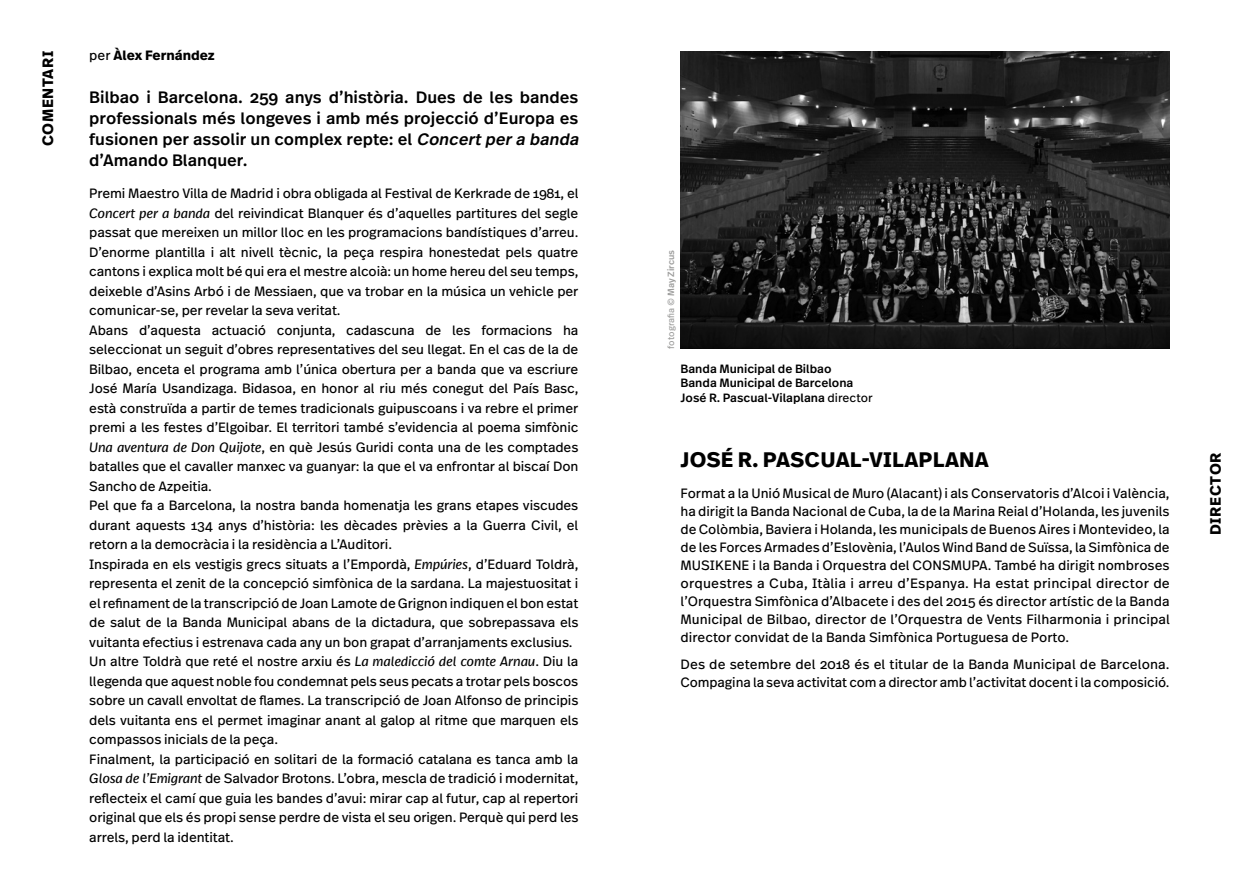
<style>
.page{position:relative;width:1259px;height:893px;background:#fff}
.page>*{position:absolute;margin:0;border:0;box-sizing:border-box;transform-origin:0 0}
.t1{font:700 21px "Real Text Pro";letter-spacing:.01em;color:#000}
.t2{font:500 16.5px/21px "Real Text Pro";color:#000}
.t3{font:700 15px "Real Text Pro";letter-spacing:.04em;color:#000}
.t4{font:13.5px/19.5px "Real Text Pro";letter-spacing:-.01em;color:#000}
.t5{font:700 13.5px "Real Text Pro";color:#000}
.t6{font:500 12px/14.4px "Real Text Pro";color:#000}
.t7{font:9px "Real Text Pro";color:#9d9d9c}
.s1{font-weight:400}
.s2{font-style:italic}
.s3{font-weight:500}
</style>
<div class="page">
<img style="left:680px;top:51px;width:489px;height:298px">
<p class="t3" style="left:37px;top:146px;width:97px;rotate:-90deg">COMENTARI</p>
<p class="t5" style="left:89px;top:46px;width:127px"><span class="s1">per</span> Àlex Fernández</p>
<p class="t2" style="left:89px;top:86px;width:494px">Bilbao i Barcelona. 259 anys d’història. Dues de les bandes professionals més longeves i amb més projecció d’Europa es fusionen per assolir un complex repte: el <span class="s2">Concertpera banda </span>d’Amando Blanquer.</p>
<p class="t4" style="left:89px;top:184px;width:491px">Premi Maestro Villa de Madrid i obra obligada al Festival de Kerkrade de 1981, el <span class="s2">Concert per a banda</span> del reivindicat Blanquer és d’aquelles partitures del segle passat que mereixen un millor lloc en les programacions bandístiques d’arreu.<br>D’enorme plantilla i alt nivell tècnic, la peça respira honestedat pels quatre cantons i explica molt bé qui era el mestre alcoià: un home hereu del seu temps, deixeble d’Asins Arbó i de Messiaen, que va trobar en la música un vehicle per comunicar-se, per revelar la seva veritat.<br>Abans d’aquesta actuació conjunta, cadascuna de les formacions ha seleccionat un seguit d’obres representatives del seu llegat. En el cas de la de Bilbao, enceta el programa amb l’única obertura per a banda que va escriure José María Usandizaga. Bidasoa, en honor al riu més conegut del País Basc, està construïda a partir de temes tradicionals guipuscoans i va rebre el primer premi a les festes d’Elgoibar. El territori també s’evidencia al poema simfònic <span class="s2">Una aventura de Don Quijote</span>, en què Jesús Guridi conta una de les comptades batalles que el cavaller manxec va guanyar: la que el va enfrontar al biscaí Don Sancho de Azpeitia.<br>Pel que fa a Barcelona, la nostra banda homenatja les grans etapes viscudes durant aquests 134 anys d’història: les dècades prèvies a la Guerra Civil, el retorn a la democràcia i la residència a L’Auditori.<br>Inspirada en els vestigis grecs situats a l’Empordà, <span class="s2">Empúries</span>, d’Eduard Toldrà, representa el zenit de la concepció simfònica de la sardana. La majestuositat i el refinament de la transcripció de Joan Lamote de Grignon indiquen el bon estat de salut de la Banda Municipal abans de la dictadura, que sobrepassava els vuitanta efectius i estrenava cada any un bon grapat d’arranjaments exclusius.<br>Un altre Toldrà que reté el nostre arxiu és <span class="s2">La maledicció del comte Arnau</span>. Diu la llegenda que aquest noble fou condemnat pels seus pecats a trotar pels boscos sobre un cavall envoltat de flames. La transcripció de Joan Alfonso de principis dels vuitanta ens el permet imaginar anant al galop al ritme que marquen els compassos inicials de la peça.<br>Finalment, la participació en solitari de la formació catalana es tanca amb la <span class="s2">Glosa de l’Emigrant</span> de Salvador Brotons. L’obra, mescla de tradició i modernitat, reflecteix el camí que guia les bandes d’avui: mirar cap al futur, cap al repertori original que els és propi sense perdre de vista el seu origen. Perquè qui perd les arrels, perd la identitat.</p>
<p class="t7" style="left:665px;top:349px;width:100px;rotate:-90deg">fotografia <span class="s3">© May Zircus</span></p>
<p class="t6" style="left:680px;top:361px;width:194px">Banda Municipal de Bilbao<br>Banda Municipal de Barcelona<br>José R. Pascual-Vilaplana <span class="s1">director</span></p>
<h1 class="t1" style="left:680px;top:445px;width:310px">JOSÉ R. PASCUAL-VILAPLANA</h1>
<p class="t4" style="left:680px;top:484px;width:491px;line-height:18px;text-align:justify">Format a la Unió Musical de Muro (Alacant) i als Conservatoris d’Alcoi i València, ha dirigit la Banda Nacional de Cuba, la de la Marina Reial d’Holanda, les juvenils de Colòmbia, Baviera i Holanda, les municipals de Buenos Aires i Montevideo, la de les Forces Armades d’Eslovènia, l’Aulos Wind Band de Suïssa, la Simfònica de MUSIKENE i la Banda i Orquestra del CONSMUPA. També ha dirigit nombroses orquestres a Cuba, Itàlia i arreu d’Espanya. Ha estat principal director de l’Orquestra Simfònica d’Albacete i des del 2015 és director artístic de la Banda Municipal de Bilbao, director de l’Orquestra de Vents Filharmonia i principal director convidat de la Banda Simfònica Portuguesa de Porto.</p>
<p class="t4" style="left:680px;top:655px;width:490px;line-height:18px">Des de setembre del 2018 és el titular de la Banda Municipal de Barcelona.<br>Compagina la seva activitat com a director amb l’activitat docent i la composició.</p>
<p class="t3" style="left:1204px;top:535px;width:84px;rotate:-90deg">DIRECTOR</p>
</div>
